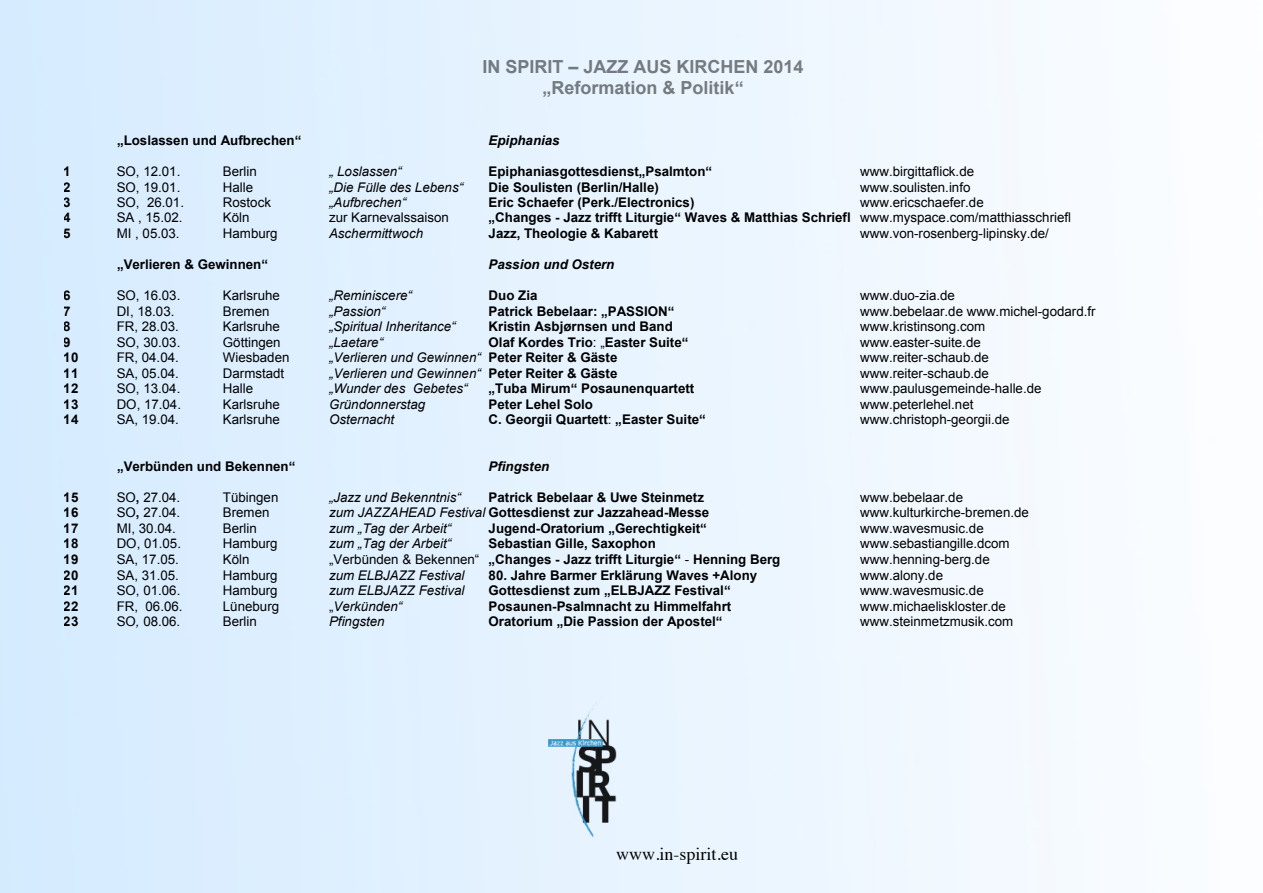
<style>
.page{position:relative;width:1263px;height:893px;background:#fff}
.page>*{position:absolute;margin:0;border:0;box-sizing:border-box;transform-origin:0 0}
.t1{font:700 18px/20.9px "Arial";color:#808080;text-align:center}
.t2{font:18px "Times";color:#000}
.t3{font:13.35px "Arial";color:#000}
.t4{font:700 13.35px "Arial";color:#000}
.t5{font:italic 13.35px "Arial";color:#000}
.t6{font:italic 700 13.35px "Arial";color:#000}
.s1{font-weight:400}
.s2{font-weight:700;font-style:normal}
.s3{font-weight:700}
.s4{font-weight:400;font-style:italic}
.s5{font-style:normal}
.s6{font-style:italic}
</style>
<div class="page">
<img style="left:548px;top:693px;width:68px;height:167px">
<h1 class="t1" style="left:482px;top:57px;width:323px">IN SPIRIT – JAZZ AUS KIRCHEN 2014 „Reformation &amp; Politik“</h1>
<p class="t4" style="left:117px;top:131px;width:186px">„Loslassen und Aufbrechen“</p>
<p class="t6" style="left:489px;top:131px;width:73px">Epiphanias</p>
<p class="t4" style="left:64px;top:162px;width:9px">1</p>
<p class="t3" style="left:117px;top:162px;width:65px">SO, 12.01.</p>
<p class="t3" style="left:223px;top:162px;width:36px">Berlin</p>
<p class="t5" style="left:329px;top:162px;width:74px">„ Loslassen“</p>
<p class="t4" style="left:489px;top:162px;width:225px">Epiphaniasgottesdienst„Psalmton“</p>
<p class="t3" style="left:860px;top:162px;width:115px">www.birgittaflick.de</p>
<p class="t4" style="left:64px;top:178px;width:9px">2</p>
<p class="t3" style="left:117px;top:178px;width:65px">SO, 19.01.</p>
<p class="t3" style="left:223px;top:178px;width:32px">Halle</p>
<p class="t5" style="left:329px;top:178px;width:135px">„Die Fülle des Lebens“</p>
<p class="t4" style="left:489px;top:178px;width:172px">Die Soulisten (Berlin/Halle)</p>
<p class="t3" style="left:860px;top:178px;width:112px">www.soulisten.info</p>
<p class="t4" style="left:64px;top:193px;width:9px">3</p>
<p class="t3" style="left:117px;top:194px;width:69px">SO, 26.01.</p>
<p class="t3" style="left:223px;top:194px;width:50px">Rostock</p>
<p class="t5" style="left:329px;top:194px;width:78px">„Aufbrechen“</p>
<p class="t4" style="left:489px;top:193px;width:207px">Eric Schaefer (Perk./Electronics)</p>
<p class="t3" style="left:860px;top:194px;width:125px">www.ericschaefer.de</p>
<p class="t4" style="left:64px;top:209px;width:9px">4</p>
<p class="t3" style="left:117px;top:209px;width:67px">SA , 15.02.</p>
<p class="t3" style="left:223px;top:209px;width:28px">Köln</p>
<p class="t3" style="left:329px;top:209px;width:121px">zur Karnevalssaison</p>
<p class="t4" style="left:489px;top:209px;width:584px">„Changes - Jazz trifft Liturgie“ Waves &amp; Matthias Schriefl <span class="s1">www.myspace.com/matthiasschriefl</span></p>
<p class="t4" style="left:64px;top:224px;width:9px">5</p>
<p class="t3" style="left:117px;top:225px;width:64px">MI , 05.03.</p>
<p class="t3" style="left:223px;top:225px;width:56px">Hamburg</p>
<p class="t5" style="left:329px;top:225px;width:95px">Aschermittwoch</p>
<p class="t4" style="left:489px;top:224px;width:171px">Jazz, Theologie &amp; Kabarett</p>
<p class="t3" style="left:860px;top:225px;width:190px">www.von-rosenberg-lipinsky.de/</p>
<p class="t4" style="left:117px;top:255px;width:153px">„Verlieren &amp; Gewinnen“</p>
<p class="t6" style="left:489px;top:256px;width:127px">Passion und Ostern</p>
<p class="t4" style="left:64px;top:286px;width:9px">6</p>
<p class="t3" style="left:117px;top:286px;width:65px">SO, 16.03.</p>
<p class="t3" style="left:223px;top:286px;width:58px">Karlsruhe</p>
<p class="t5" style="left:329px;top:287px;width:84px">„Reminiscere“</p>
<p class="t4" style="left:489px;top:286px;width:50px">Duo Zia</p>
<p class="t3" style="left:860px;top:286px;width:96px">www.duo-zia.de</p>
<p class="t4" style="left:64px;top:302px;width:9px">7</p>
<p class="t3" style="left:117px;top:302px;width:59px">DI, 18.03.</p>
<p class="t3" style="left:223px;top:302px;width:48px">Bremen</p>
<p class="t5" style="left:329px;top:302px;width:58px">„Passion“</p>
<p class="t4" style="left:489px;top:302px;width:187px">Patrick Bebelaar: „PASSION“</p>
<p class="t3" style="left:860px;top:302px;width:237px">www.bebelaar.de www.michel-godard.fr</p>
<p class="t4" style="left:64px;top:318px;width:9px">8</p>
<p class="t3" style="left:117px;top:318px;width:64px">FR, 28.03.</p>
<p class="t3" style="left:223px;top:318px;width:58px">Karlsruhe</p>
<p class="t5" style="left:329px;top:318px;width:128px">„Spiritual Inheritance“</p>
<p class="t4" style="left:489px;top:318px;width:186px">Kristin Asbjørnsen und Band</p>
<p class="t3" style="left:860px;top:318px;width:127px">www.kristinsong.com</p>
<p class="t4" style="left:64px;top:333px;width:9px">9</p>
<p class="t3" style="left:117px;top:333px;width:65px">SO, 30.03.</p>
<p class="t3" style="left:223px;top:333px;width:59px">Göttingen</p>
<p class="t5" style="left:329px;top:333px;width:56px">„Laetare“</p>
<p class="t4" style="left:489px;top:333px;width:201px">Olaf Kordes Trio<span class="s1">: „</span>Easter Suite“</p>
<p class="t3" style="left:860px;top:333px;width:122px">www.easter-suite.de</p>
<p class="t4" style="left:64px;top:349px;width:16px">10</p>
<p class="t3" style="left:117px;top:349px;width:64px">FR, 04.04.</p>
<p class="t3" style="left:223px;top:349px;width:68px">Wiesbaden</p>
<p class="t5" style="left:329px;top:349px;width:290px">„Verlieren und Gewinnen“ <span class="s2">Peter Reiter &amp; Gäste</span></p>
<p class="t3" style="left:860px;top:349px;width:130px">www.reiter-schaub.de</p>
<p class="t4" style="left:64px;top:364px;width:16px">11</p>
<p class="t3" style="left:117px;top:364px;width:64px">SA, 05.04.</p>
<p class="t3" style="left:223px;top:364px;width:63px">Darmstadt</p>
<p class="t5" style="left:329px;top:364px;width:290px">„Verlieren und Gewinnen“ <span class="s2">Peter Reiter &amp; Gäste</span></p>
<p class="t3" style="left:860px;top:364px;width:130px">www.reiter-schaub.de</p>
<p class="t4" style="left:64px;top:380px;width:16px">12</p>
<p class="t3" style="left:117px;top:380px;width:65px">SO, 13.04.</p>
<p class="t3" style="left:223px;top:380px;width:32px">Halle</p>
<p class="t5" style="left:329px;top:380px;width:140px">„Wunder des Gebetes“</p>
<p class="t4" style="left:489px;top:380px;width:207px">„Tuba Mirum“ Posaunenquartett</p>
<p class="t3" style="left:860px;top:380px;width:183px">www.paulusgemeinde-halle.de</p>
<p class="t4" style="left:64px;top:395px;width:16px">13</p>
<p class="t3" style="left:117px;top:395px;width:66px">DO, 17.04.</p>
<p class="t3" style="left:223px;top:395px;width:58px">Karlsruhe</p>
<p class="t5" style="left:329px;top:395px;width:98px">Gründonnerstag</p>
<p class="t4" style="left:489px;top:395px;width:106px">Peter Lehel Solo</p>
<p class="t3" style="left:860px;top:395px;width:115px">www.peterlehel.net</p>
<p class="t4" style="left:64px;top:411px;width:16px">14</p>
<p class="t3" style="left:117px;top:411px;width:64px">SA, 19.04.</p>
<p class="t3" style="left:223px;top:411px;width:58px">Karlsruhe</p>
<p class="t5" style="left:329px;top:411px;width:67px">Osternacht</p>
<p class="t4" style="left:489px;top:411px;width:219px">C. Georgii Quartett<span class="s1">:</span> „Easter Suite“</p>
<p class="t3" style="left:860px;top:411px;width:151px">www.christoph-georgii.de</p>
<p class="t4" style="left:117px;top:457px;width:180px">„Verbünden und Bekennen“</p>
<p class="t6" style="left:489px;top:458px;width:62px">Pfingsten</p>
<p class="t4" style="left:64px;top:488px;width:16px">15</p>
<p class="t3" style="left:117px;top:488px;width:65px">SO<span class="s3">,</span> 27.04.</p>
<p class="t3" style="left:223px;top:488px;width:57px">Tübingen</p>
<p class="t5" style="left:329px;top:488px;width:133px">„Jazz und Bekenntnis“</p>
<p class="t4" style="left:489px;top:488px;width:217px">Patrick Bebelaar &amp; Uwe Steinmetz</p>
<p class="t3" style="left:860px;top:488px;width:104px">www.bebelaar.de</p>
<p class="t4" style="left:64px;top:504px;width:16px">16</p>
<p class="t3" style="left:117px;top:504px;width:65px">SO<span class="s3">,</span> 27.04.</p>
<p class="t3" style="left:223px;top:504px;width:48px">Bremen</p>
<p class="t4" style="left:329px;top:504px;width:382px"><span class="s4">zum JAZZAHEAD Festival</span> Gottesdienst zur Jazzahead-Messe</p>
<p class="t3" style="left:860px;top:504px;width:170px">www.kulturkirche-bremen.de</p>
<p class="t4" style="left:64px;top:519px;width:16px">17</p>
<p class="t3" style="left:117px;top:519px;width:61px">MI, 30.04.</p>
<p class="t3" style="left:223px;top:519px;width:36px">Berlin</p>
<p class="t5" style="left:329px;top:519px;width:124px">zum „Tag der Arbeit“</p>
<p class="t4" style="left:489px;top:519px;width:220px">Jugend-Oratorium „Gerechtigkeit“</p>
<p class="t3" style="left:860px;top:519px;width:125px">www.wavesmusic.de</p>
<p class="t4" style="left:64px;top:535px;width:16px">18</p>
<p class="t3" style="left:117px;top:535px;width:66px">DO, 01.05.</p>
<p class="t3" style="left:223px;top:535px;width:56px">Hamburg</p>
<p class="t5" style="left:329px;top:535px;width:124px">zum „Tag der Arbeit“</p>
<p class="t4" style="left:489px;top:535px;width:169px">Sebastian Gille, Saxophon</p>
<p class="t3" style="left:860px;top:535px;width:151px">www.sebastiangille.dcom</p>
<p class="t4" style="left:64px;top:551px;width:16px">19</p>
<p class="t3" style="left:117px;top:551px;width:64px">SA, 17.05.</p>
<p class="t3" style="left:223px;top:551px;width:28px">Köln</p>
<p class="t4" style="left:329px;top:551px;width:453px"><span class="s1">„Verbünden &amp; Bekennen“</span> „Changes - Jazz trifft Liturgie“ <span class="s1">-</span> Henning Berg</p>
<p class="t3" style="left:860px;top:551px;width:131px">www.henning-berg.de</p>
<p class="t4" style="left:64px;top:566px;width:16px">20</p>
<p class="t3" style="left:117px;top:566px;width:64px">SA, 31.05.</p>
<p class="t3" style="left:223px;top:566px;width:56px">Hamburg</p>
<p class="t5" style="left:329px;top:566px;width:137px">zum ELBJAZZ Festival</p>
<p class="t4" style="left:489px;top:566px;width:270px">80. Jahre Barmer Erklärung Waves +Alony</p>
<p class="t3" style="left:860px;top:566px;width:84px">www.alony.de</p>
<p class="t4" style="left:64px;top:582px;width:16px">21</p>
<p class="t3" style="left:117px;top:582px;width:65px">SO, 01.06.</p>
<p class="t3" style="left:223px;top:582px;width:56px">Hamburg</p>
<p class="t5" style="left:329px;top:582px;width:137px">zum ELBJAZZ Festival</p>
<p class="t4" style="left:489px;top:582px;width:244px">Gottesdienst zum „ELBJAZZ Festival“</p>
<p class="t3" style="left:860px;top:582px;width:125px">www.wavesmusic.de</p>
<p class="t4" style="left:64px;top:597px;width:16px">22</p>
<p class="t3" style="left:117px;top:597px;width:67px">FR, 06.06.</p>
<p class="t3" style="left:223px;top:597px;width:58px">Lüneburg</p>
<p class="t5" style="left:329px;top:597px;width:75px"><span class="s5">„</span>Verkünden“</p>
<p class="t4" style="left:489px;top:597px;width:244px">Posaunen-Psalmnacht zu Himmelfahrt</p>
<p class="t3" style="left:860px;top:597px;width:147px">www.michaeliskloster.de</p>
<p class="t4" style="left:64px;top:613px;width:16px">23</p>
<p class="t3" style="left:117px;top:613px;width:65px">SO<span class="s6">,</span> 08.06.</p>
<p class="t3" style="left:223px;top:613px;width:36px">Berlin</p>
<p class="t5" style="left:329px;top:613px;width:57px">Pfingsten</p>
<p class="t4" style="left:489px;top:613px;width:235px">Oratorium „Die Passion der Apostel“</p>
<p class="t3" style="left:860px;top:613px;width:155px">www.steinmetzmusik.com</p>
<h1 class="t2" style="left:616px;top:837px;width:123px">www.in-spirit.eu</h1>
</div>
